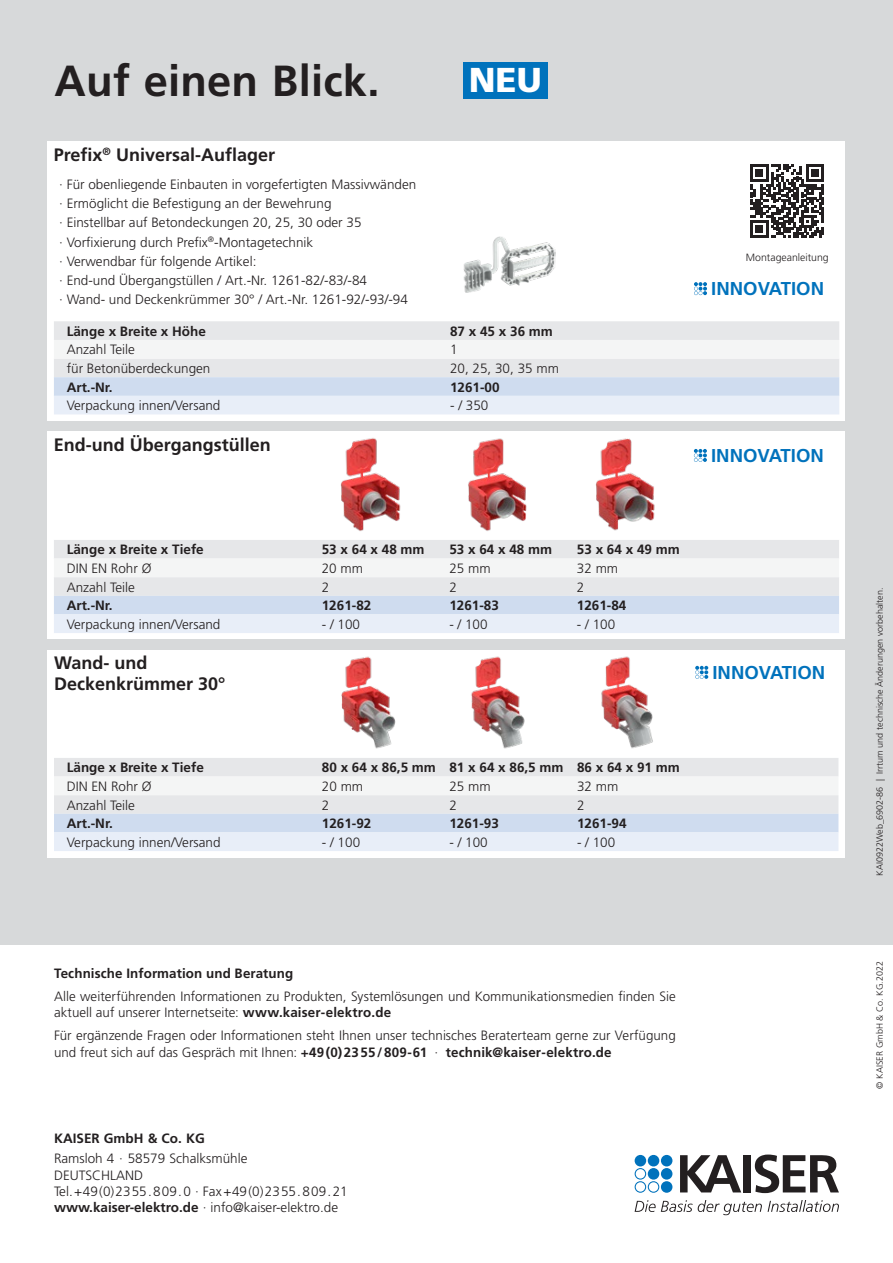
<style>
.page{position:relative;width:893px;height:1263px;background:#fff}
.page>*{position:absolute;margin:0;border:0;box-sizing:border-box;transform-origin:0 0}
.HEADLINE{font:700 43.5px "Frutiger LT Std";letter-spacing:.005em;color:#231f20}
.t1{font:900 34.5px "Frutiger LT Std";color:#fff}
.t2{font:700 18.6px "Frutiger LT Std";color:#0072bc}
.kaiser-eik-product-h{font:700 18px/21px "Frutiger LT Std";color:#231f20}
.kaiser-eik-product-t{font:300 13.5px/16.2px "Frutiger LT Std";color:#231f20}
.kaiser-eik-product-t-2{font:700 13.5px "Frutiger LT Std";color:#231f20}
.t3{font:300 10.5px "Frutiger LT Std";color:#231f20}
.t4{font:300 9px "Frutiger LT Std";color:#231f20}
.s1{font-weight:700}
</style>
<div class="page">
<div style="left:661px;top:1168px;width:11px;height:11px;background:#0072bc;border-radius:50%"></div>
<div style="left:648px;top:1155px;width:11px;height:11px;background:#0072bc;border-radius:50%"></div>
<div style="left:661px;top:1155px;width:11px;height:11px;background:#0072bc;border-radius:50%"></div>
<div style="left:635px;top:1155px;width:11px;height:11px;background:#0072bc;border-radius:50%"></div>
<div style="left:661px;top:1181px;width:11px;height:12px;background:#0072bc;border-radius:50%"></div>
<svg style="left:635px;top:1168px;width:24px;height:25px"></svg>
<div style="left:743px;top:1155px;width:8px;height:37px;background:#231f20"></div>
<svg style="left:755px;top:1154px;width:84px;height:39px"></svg>
<svg style="left:680px;top:1155px;width:61px;height:37px"></svg>
<svg style="left:635px;top:1200px;width:127px;height:15px"></svg>
<svg style="left:768px;top:1200px;width:71px;height:12px"></svg>
<div style="left:0;top:0;width:893px;height:944px;background:#d7d9da"></div>
<div style="left:48px;top:141px;width:797px;height:280px;background:#fff"></div>
<div style="left:48px;top:431px;width:797px;height:208px;background:#fff"></div>
<div style="left:48px;top:650px;width:797px;height:207px;background:#fff"></div>
<img style="left:463px;top:236px;width:92px;height:57px">
<svg style="left:54px;top:540px;width:785px;height:93px"></svg>
<img style="left:341px;top:438px;width:60px;height:93px">
<img style="left:468px;top:438px;width:59px;height:93px">
<img style="left:596px;top:438px;width:59px;height:93px">
<svg style="left:694px;top:449px;width:13px;height:13px"></svg>
<svg style="left:54px;top:758px;width:784px;height:93px"></svg>
<img style="left:341px;top:656px;width:55px;height:93px">
<img style="left:471px;top:656px;width:54px;height:93px">
<img style="left:601px;top:656px;width:52px;height:93px">
<svg style="left:695px;top:666px;width:13px;height:13px"></svg>
<svg style="left:54px;top:321px;width:785px;height:93px"></svg>
<svg style="left:750px;top:164px;width:74px;height:74px"></svg>
<div style="left:463px;top:62px;width:85px;height:36px;background:#0072bc"></div>
<svg style="left:694px;top:282px;width:13px;height:13px"></svg>
<p class="HEADLINE" style="left:55px;top:56px;width:326px">Auf einen Blick.</p>
<p class="t1" style="left:469px;top:59px;width:74px">NEU</p>
<p class="kaiser-eik-product-h" style="left:54px;top:144px;width:223px">Prefix<sup>®</sup> Universal-Auflager</p>
<p class="kaiser-eik-product-t" style="left:59px;top:176px;width:359px">· Für obenliegende Einbauten in vorgefertigten Massivwänden</p>
<p class="kaiser-eik-product-t" style="left:59px;top:195px;width:274px">· Ermöglicht die Befestigung an der Bewehrung</p>
<p class="kaiser-eik-product-t" style="left:59px;top:215px;width:304px">· Einstellbar auf Betondeckungen 20, 25, 30 oder 35</p>
<p class="kaiser-eik-product-t" style="left:59px;top:234px;width:256px">· Vorfixierung durch Prefix<sup>®</sup>-Montagetechnik</p>
<p class="kaiser-eik-product-t" style="left:59px;top:253px;width:199px">· Verwendbar für folgende Artikel:</p>
<p class="kaiser-eik-product-t" style="left:59px;top:272px;width:309px">· End-und Übergangstüllen / Art.-Nr. 1261-82/-83/-84</p>
<p class="kaiser-eik-product-t" style="left:59px;top:292px;width:350px">· Wand- und Deckenkrümmer 30° / Art.-Nr. 1261-92/-93/-94</p>
<p class="kaiser-eik-product-t-2" style="left:67px;top:323px;width:141px">Länge x Breite x Höhe</p>
<p class="kaiser-eik-product-t-2" style="left:450px;top:323px;width:104px">87 x 45 x 36 mm</p>
<p class="kaiser-eik-product-t" style="left:67px;top:342px;width:70px">Anzahl Teile</p>
<p class="kaiser-eik-product-t" style="left:450px;top:342px;width:9px">1</p>
<p class="kaiser-eik-product-t" style="left:67px;top:360px;width:145px">für Betonüberdeckungen</p>
<p class="kaiser-eik-product-t" style="left:450px;top:360px;width:110px">20, 25, 30, 35 mm</p>
<p class="kaiser-eik-product-t-2" style="left:67px;top:379px;width:48px">Art.-Nr.</p>
<p class="kaiser-eik-product-t-2" style="left:450px;top:379px;width:51px">1261-00</p>
<p class="kaiser-eik-product-t" style="left:67px;top:398px;width:155px">Verpackung innen/Versand</p>
<p class="kaiser-eik-product-t" style="left:450px;top:398px;width:40px">- / 350</p>
<p class="kaiser-eik-product-h" style="left:54px;top:435px;width:219px">End-und Übergangstüllen</p>
<p class="kaiser-eik-product-t-2" style="left:67px;top:542px;width:139px">Länge x Breite x Tiefe</p>
<p class="kaiser-eik-product-t-2" style="left:322px;top:542px;width:104px">53 x 64 x 48 mm</p>
<p class="kaiser-eik-product-t-2" style="left:449px;top:542px;width:104px">53 x 64 x 48 mm</p>
<p class="kaiser-eik-product-t-2" style="left:577px;top:542px;width:104px">53 x 64 x 49 mm</p>
<p class="kaiser-eik-product-t" style="left:67px;top:560px;width:86px">DIN EN Rohr Ø</p>
<p class="kaiser-eik-product-t" style="left:322px;top:560px;width:43px">20 mm</p>
<p class="kaiser-eik-product-t" style="left:449px;top:560px;width:43px">25 mm</p>
<p class="kaiser-eik-product-t" style="left:577px;top:560px;width:43px">32 mm</p>
<p class="kaiser-eik-product-t" style="left:67px;top:579px;width:70px">Anzahl Teile</p>
<p class="kaiser-eik-product-t" style="left:322px;top:579px;width:9px">2</p>
<p class="kaiser-eik-product-t" style="left:449px;top:579px;width:9px">2</p>
<p class="kaiser-eik-product-t" style="left:577px;top:579px;width:9px">2</p>
<p class="kaiser-eik-product-t-2" style="left:67px;top:597px;width:48px">Art.-Nr.</p>
<p class="kaiser-eik-product-t-2" style="left:322px;top:597px;width:51px">1261-82</p>
<p class="kaiser-eik-product-t-2" style="left:449px;top:597px;width:51px">1261-83</p>
<p class="kaiser-eik-product-t-2" style="left:577px;top:597px;width:51px">1261-84</p>
<p class="kaiser-eik-product-t" style="left:67px;top:616px;width:155px">Verpackung innen/Versand</p>
<p class="kaiser-eik-product-t" style="left:322px;top:616px;width:40px">- / 100</p>
<p class="kaiser-eik-product-t" style="left:449px;top:616px;width:40px">- / 100</p>
<p class="kaiser-eik-product-t" style="left:577px;top:616px;width:40px">- / 100</p>
<p class="kaiser-eik-product-h" style="left:54px;top:653px;width:173px">Wand- und<br>Deckenkrümmer 30°</p>
<p class="kaiser-eik-product-t-2" style="left:67px;top:760px;width:139px">Länge x Breite x Tiefe</p>
<p class="kaiser-eik-product-t-2" style="left:322px;top:760px;width:116px">80 x 64 x 86,5 mm</p>
<p class="kaiser-eik-product-t-2" style="left:449px;top:760px;width:116px">81 x 64 x 86,5 mm</p>
<p class="kaiser-eik-product-t-2" style="left:577px;top:760px;width:104px">86 x 64 x 91 mm</p>
<p class="kaiser-eik-product-t" style="left:67px;top:778px;width:86px">DIN EN Rohr Ø</p>
<p class="kaiser-eik-product-t" style="left:322px;top:778px;width:43px">20 mm</p>
<p class="kaiser-eik-product-t" style="left:449px;top:778px;width:43px">25 mm</p>
<p class="kaiser-eik-product-t" style="left:577px;top:778px;width:43px">32 mm</p>
<p class="kaiser-eik-product-t" style="left:67px;top:797px;width:70px">Anzahl Teile</p>
<p class="kaiser-eik-product-t" style="left:322px;top:797px;width:9px">2</p>
<p class="kaiser-eik-product-t" style="left:449px;top:797px;width:9px">2</p>
<p class="kaiser-eik-product-t" style="left:577px;top:797px;width:9px">2</p>
<p class="kaiser-eik-product-t-2" style="left:67px;top:815px;width:48px">Art.-Nr.</p>
<p class="kaiser-eik-product-t-2" style="left:322px;top:815px;width:51px">1261-92</p>
<p class="kaiser-eik-product-t-2" style="left:449px;top:815px;width:51px">1261-93</p>
<p class="kaiser-eik-product-t-2" style="left:577px;top:815px;width:51px">1261-94</p>
<p class="kaiser-eik-product-t" style="left:67px;top:834px;width:155px">Verpackung innen/Versand</p>
<p class="kaiser-eik-product-t" style="left:322px;top:834px;width:40px">- / 100</p>
<p class="kaiser-eik-product-t" style="left:449px;top:834px;width:40px">- / 100</p>
<p class="kaiser-eik-product-t" style="left:577px;top:834px;width:40px">- / 100</p>
<p class="t3" style="left:746px;top:252px;width:84px">Montageanleitung</p>
<p class="t2" style="left:711px;top:278px;width:114px">INNOVATION</p>
<p class="t2" style="left:711px;top:444px;width:114px">INNOVATION</p>
<p class="t2" style="left:712px;top:661px;width:114px">INNOVATION</p>
<p class="kaiser-eik-product-t-2" style="left:54px;top:965px;width:241px">Technische Information und Beratung</p>
<p class="kaiser-eik-product-t" style="left:54px;top:988px;width:623px">Alle weiterführenden Informationen zu Produkten, Systemlösungen und Kommunikationsmedien finden Sie aktuell auf unserer Internetseite: <span class="s1">www.kaiser-elektro.de</span></p>
<p class="kaiser-eik-product-t" style="left:54px;top:1027px;width:623px">Für ergänzende Fragen oder Informationen steht Ihnen unser technisches Beraterteam gerne zur Verfügung und freut sich auf das Gespräch mit Ihnen: <span class="s1">+49(0)2355/809-61</span> · <span class="s1">technik@kaiser-elektro.de</span></p>
<p class="kaiser-eik-product-t-2" style="left:54px;top:1130px;width:152px">KAISER GmbH &amp; Co. KG</p>
<p class="kaiser-eik-product-t" style="left:54px;top:1151px;width:295px">Ramsloh 4 · 58579 Schalksmühle<br>DEUTSCHLAND<br>Tel.+49(0)2355.809.0 · Fax+49(0)2355.809.21 <span class="s1">www.kaiser-elektro.de</span> · info@kaiser-elektro.de</p>
<p class="t4" style="left:874px;top:876px;width:289px;rotate:-90deg">KAI0922Web_6902-86 | Irrtum und technische Änderungen vorbehalten.</p>
<p class="t4" style="left:874px;top:1089px;width:129px;rotate:-90deg">© KAISER GmbH &amp; Co. KG.2022</p>
</div>
